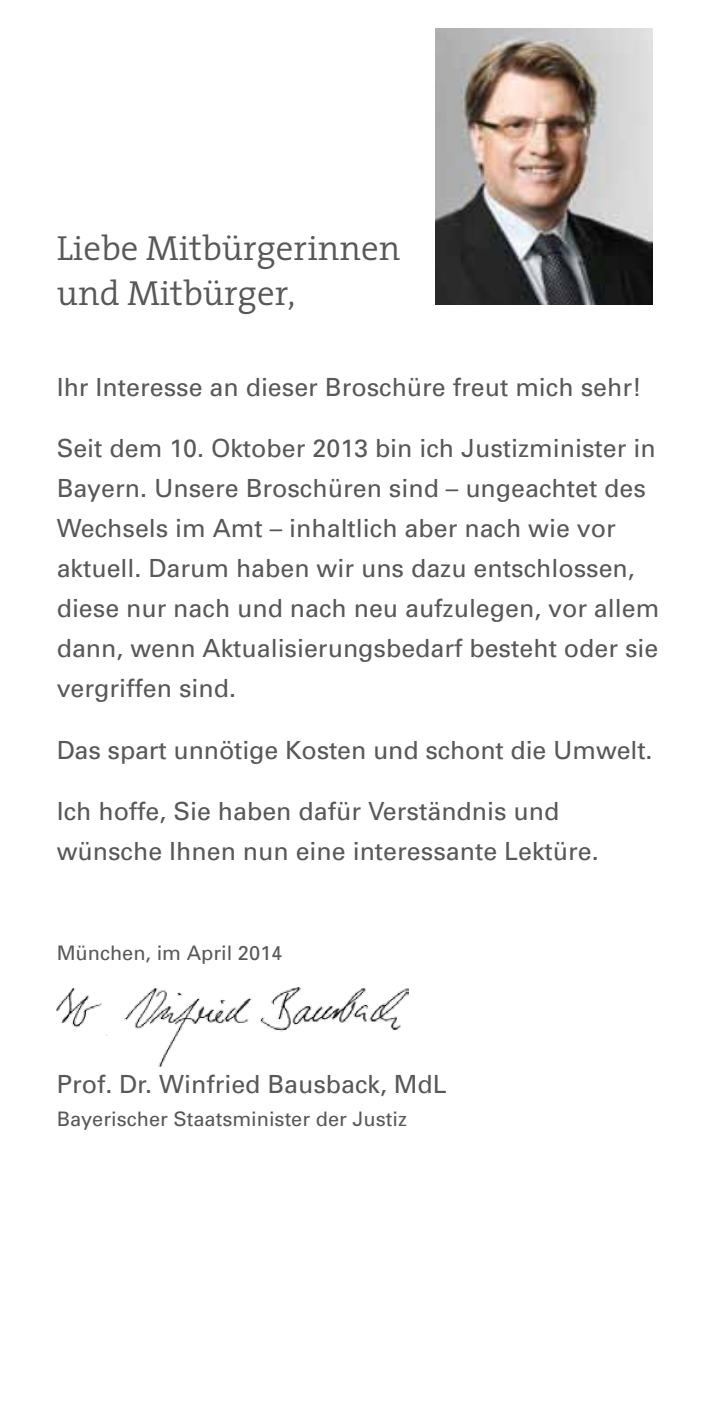
<style>
.page{position:relative;width:709px;height:1418px;background:#fff}
.page>*{position:absolute;margin:0;border:0;box-sizing:border-box;transform-origin:0 0}
.t1{font:300 35px/45px "The Serif";color:#58585a}
.Einleitung{font:25px/40px "Univers";color:#58585a}
.Einleitung-2{font:20px "Univers";color:#58585a}
</style>
<div class="page">
<img style="left:435px;top:28px;width:217px;height:277px">
<img style="left:57px;top:987px;width:351px;height:79px">
<p class="t1" style="left:57px;top:224px;width:345px">Liebe Mitbürgerinnen und Mitbürger,</p>
<p class="Einleitung" style="left:57px;top:366px;width:586px">Ihr Interesse an dieser Broschüre freut mich sehr!</p>
<p class="Einleitung" style="left:57px;top:428px;width:604px">Seit dem 10. Oktober 2013 bin ich Justizminister in Bayern. Unsere Broschüren sind – ungeachtet des Wechsels im Amt – inhaltlich aber nach wie vor aktuell. Darum haben wir uns dazu entschlossen, diese nur nach und nach neu aufzulegen, vor allem dann, wenn Aktualisierungsbedarf besteht oder sie vergriffen sind.</p>
<p class="Einleitung" style="left:57px;top:729px;width:597px">Das spart unnötige Kosten und schont die Umwelt.</p>
<p class="Einleitung" style="left:57px;top:790px;width:543px">Ich hoffe, Sie haben dafür Verständnis und wünsche Ihnen nun eine interessante Lektüre.</p>
<p class="Einleitung-2" style="left:57px;top:940px;width:227px">München, im April 2014</p>
<p class="Einleitung" style="left:57px;top:1063px;width:391px">Prof. Dr. Winfried Bausback, MdL</p>
<p class="Einleitung-2" style="left:57px;top:1105px;width:352px">Bayerischer Staatsminister der Justiz</p>
</div>
